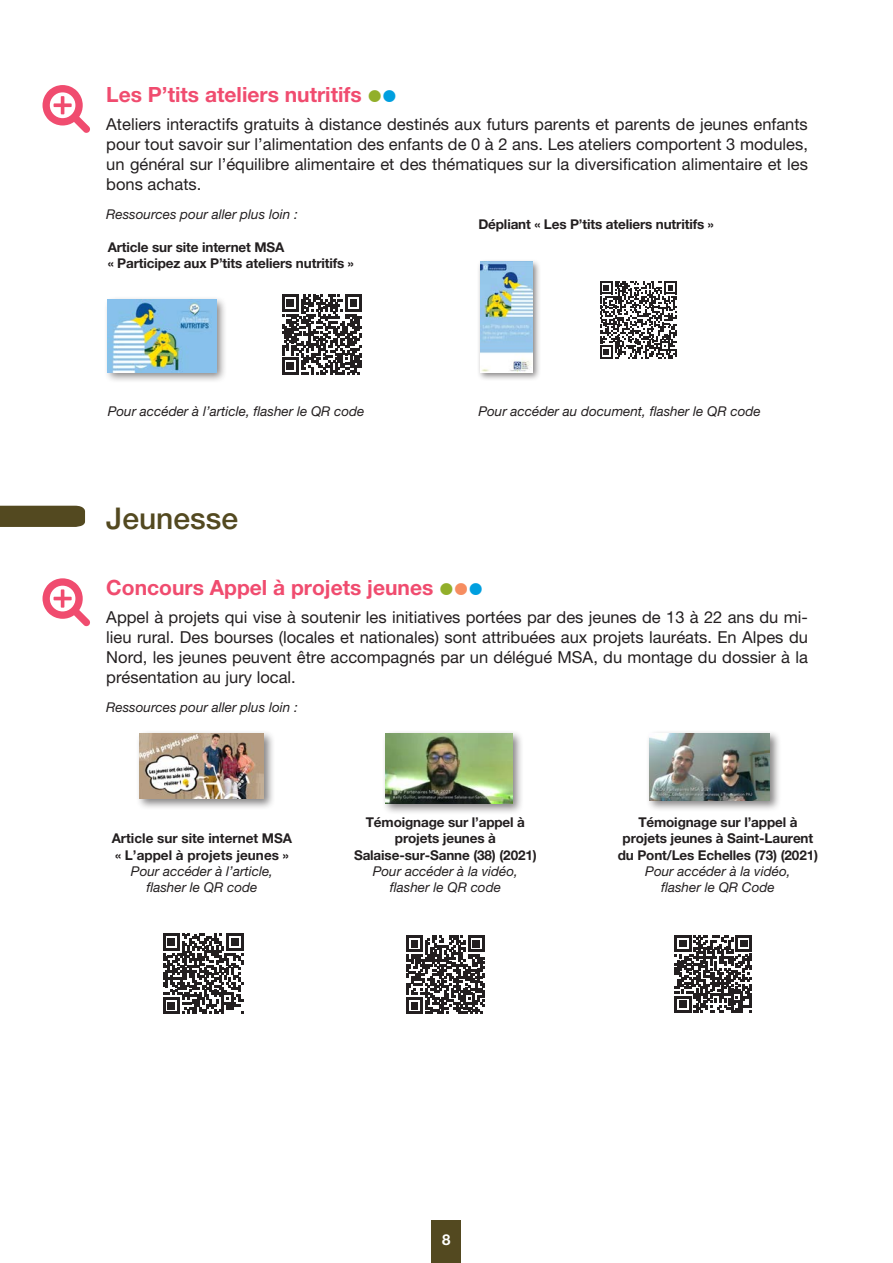
<style>
.page{position:relative;width:893px;height:1263px;background:#fff}
.page>*{position:absolute;margin:0;border:0;box-sizing:border-box;transform-origin:0 0}
.Texte_Courant{font:30px "Helvetica Neue LT 65 Md";color:#534920}
.Texte_Courant-2{font:21px "Helvetica Neue LT 75 Bd";color:#f04c6f}
.Texte_Courant-3{font:16.5px/19.8px "Helvetica Neue LT 55 Rm";color:#231f20;text-align:justify}
.t1{font:15px "Helvetica Neue LT 75 Bd";color:#fff}
.encadré_titre{font:13.5px/16.2px "Helvetica Neue LT 75 Bd";letter-spacing:-.01em;color:#231f20;text-align:center}
.encadré_titre-2{font:13.5px "Helvetica Neue LT 56 It";color:#231f20}
.Texte_Courant-4{font:13.5px "Helvetica Neue LT 56 It";color:#231f20}
.texte_courant_C9{font:13.5px "Helvetica Neue LT 56 It";color:#231f20}
</style>
<div class="page">
<div style="left:432px;top:1220px;width:29px;height:43px;background:#534920"></div>
<svg style="left:43px;top:85px;width:47px;height:48px"></svg>
<div style="left:104px;top:296px;width:123px;height:87px;background:#231f20;opacity:.55"></div>
<img style="left:108px;top:300px;width:108px;height:72px">
<div style="left:477px;top:258px;width:65px;height:124px;background:#231f20;opacity:.55"></div>
<img style="left:480px;top:262px;width:53px;height:110px">
<svg style="left:43px;top:578px;width:47px;height:48px"></svg>
<div style="left:381px;top:729px;width:142px;height:86px;background:#231f20;opacity:.55"></div>
<img style="left:385px;top:733px;width:127px;height:71px">
<div style="left:645px;top:729px;width:137px;height:83px;background:#231f20;opacity:.55"></div>
<img style="left:649px;top:733px;width:121px;height:68px">
<div style="left:135px;top:729px;width:140px;height:82px;background:#231f20;opacity:.55"></div>
<img style="left:139px;top:733px;width:125px;height:66px">
<div style="left:0;top:506px;width:85px;height:21px;background:#534920"></div>
<svg style="left:282px;top:295px;width:80px;height:80px"></svg>
<svg style="left:600px;top:281px;width:77px;height:77px"></svg>
<svg style="left:406px;top:935px;width:79px;height:79px"></svg>
<svg style="left:675px;top:935px;width:77px;height:77px"></svg>
<svg style="left:163px;top:933px;width:80px;height:81px"></svg>
<p class="Texte_Courant-2" style="left:106px;top:81px;width:257px">Les P’tits ateliers nutritifs</p>
<p class="Texte_Courant-3" style="left:106px;top:114px;width:703px">Ateliers interactifs gratuits à distance destinés aux futurs parents et parents de jeunes enfants pour tout savoir sur l’alimentation des enfants de 0 à 2 ans. Les ateliers comportent 3 modules, un général sur l’équilibre alimentaire et des thématiques sur la diversification alimentaire et les bons achats.</p>
<p class="Texte_Courant-4" style="left:106px;top:205px;width:193px">Ressources pour aller plus loin :</p>
<p class="encadré_titre" style="left:108px;top:239px;width:178px">Article sur site internet MSA</p>
<p class="encadré_titre" style="left:108px;top:255px;width:248px">« Participez aux P’tits ateliers nutritifs »</p>
<p class="encadré_titre" style="left:478px;top:215px;width:237px">Dépliant « Les P’tits ateliers nutritifs »</p>
<p class="encadré_titre-2" style="left:108px;top:403px;width:258px">Pour accéder à l’article, flasher le QR code</p>
<p class="encadré_titre-2" style="left:478px;top:403px;width:284px">Pour accéder au document, flasher le QR code</p>
<p class="Texte_Courant" style="left:106px;top:500px;width:133px">Jeunesse</p>
<p class="Texte_Courant-2" style="left:106px;top:574px;width:329px">Concours Appel à projets jeunes</p>
<p class="Texte_Courant-3" style="left:106px;top:607px;width:703px">Appel à projets qui vise à soutenir les initiatives portées par des jeunes de 13 à 22 ans du mi&shy;lieu rural. Des bourses (locales et nationales) sont attribuées aux projets lauréats. En Alpes du Nord, les jeunes peuvent être accompagnés par un délégué MSA, du montage du dossier à la présentation au jury local.</p>
<p class="Texte_Courant-4" style="left:106px;top:699px;width:193px">Ressources pour aller plus loin :</p>
<p class="encadré_titre" style="left:112px;top:830px;width:182px;text-align:left">Article sur site internet MSA « L’appel à projets jeunes »</p>
<p class="encadré_titre-2" style="left:131px;top:863px;width:144px">Pour accéder à l’article,</p>
<p class="texte_courant_C9" style="left:146px;top:879px;width:113px">flasher le QR code</p>
<p class="encadré_titre" style="left:366px;top:814px;width:161px">Témoignage sur l’appel à projets jeunes à</p>
<p class="encadré_titre" style="left:354px;top:846px;width:184px">Salaise-sur-Sanne (38) (2021)</p>
<p class="encadré_titre-2" style="left:373px;top:863px;width:147px">Pour accéder à la vidéo,</p>
<p class="texte_courant_C9" style="left:390px;top:879px;width:113px">flasher le QR code</p>
<p class="encadré_titre" style="left:618px;top:814px;width:202px">Témoignage sur l’appel à projets jeunes à Saint-Laurent du Pont/Les Echelles (73) (2021)</p>
<p class="encadré_titre-2" style="left:645px;top:863px;width:147px">Pour accéder à la vidéo,</p>
<p class="encadré_titre-2" style="left:661px;top:879px;width:115px">flasher le QR Code</p>
<p class="t1" style="left:442px;top:1230px;width:10px">8</p>
</div>
